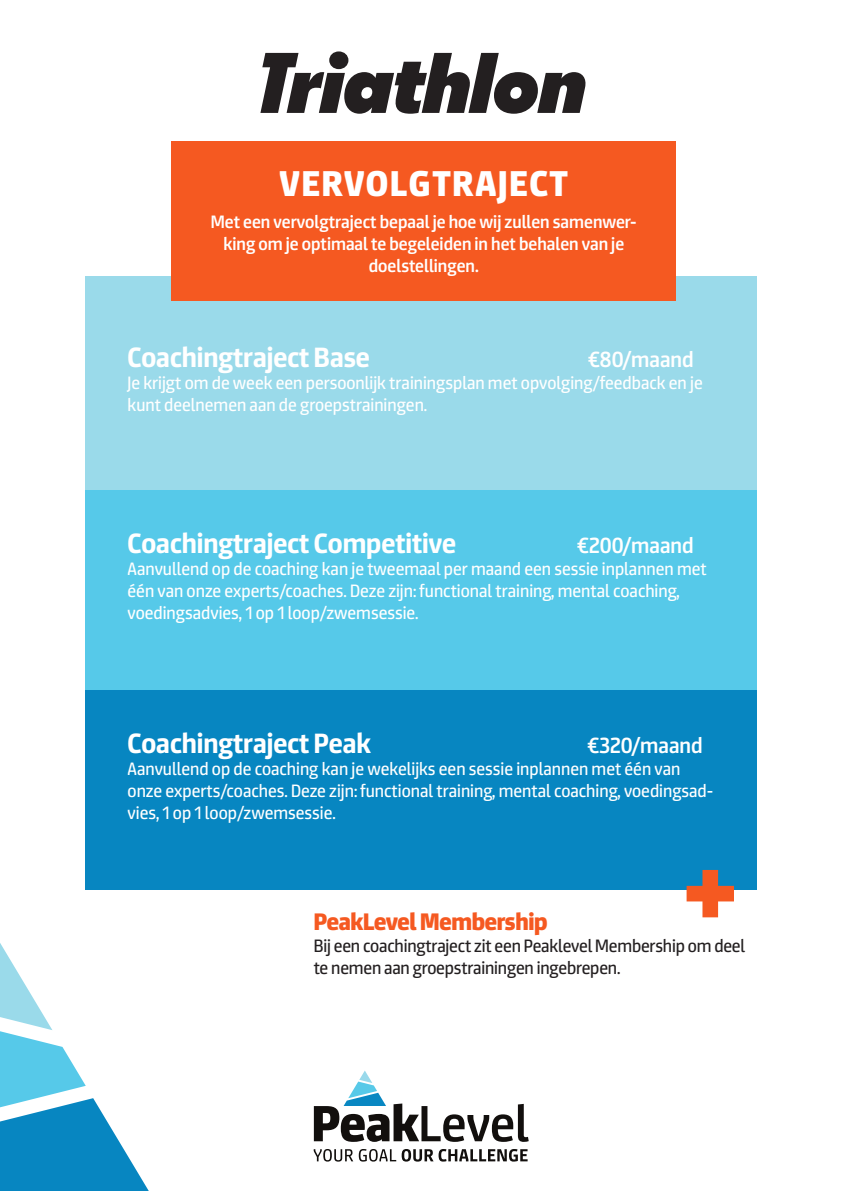
<style>
.page{position:relative;width:842px;height:1191px;background:#fff}
.page>*{position:absolute;margin:0;border:0;box-sizing:border-box;transform-origin:0 0}
.t1{font:900 100px "Expose";color:#f55921}
.t2{font:italic 900 80px "Stratos";color:#231f20}
.t3{font:900 36px "Expose";letter-spacing:.05em;color:#fff}
.tussentitel{font:700 28px "Expose";color:#fff}
.t4{font:900 24px "Expose";letter-spacing:-.01em;color:#f55921}
.tussentitel-2{font:500 22px "Expose";color:#fff}
.broodtekst{font:18px/22px "Expose";color:#fff}
.t5{font:500 18px/22px "Expose";color:#fff;text-align:center}
.broodtekst-2{font:18px/22px "Expose";letter-spacing:-.01em;color:#231f20}
</style>
<div class="page">
<div style="left:85px;top:276px;width:672px;height:214px;background:#9adaea"></div>
<div style="left:171px;top:141px;width:505px;height:159px;background:#f55921"></div>
<div style="left:85px;top:490px;width:672px;height:200px;background:#56c9e9"></div>
<div style="left:85px;top:690px;width:672px;height:200px;background:#0786c1"></div>
<svg style="left:0;top:943px;width:149px;height:248px"></svg>
<svg style="left:314px;top:1070px;width:215px;height:71px"></svg>
<svg style="left:314px;top:1149px;width:39px;height:12px"></svg>
<svg style="left:359px;top:1149px;width:37px;height:12px"></svg>
<svg style="left:402px;top:1149px;width:126px;height:12px"></svg>
<p class="t2" style="left:256px;top:19px;width:331px">Triathlon</p>
<p class="t3" style="left:280px;top:163px;width:290px">VERVOLGTRAJECT</p>
<p class="t5" style="left:211px;top:213px;width:427px">Met een vervolgtraject bepaal je hoe wij zullen samenwer&shy;king om je optimaal te begeleiden in het behalen van je doelstellingen.</p>
<p class="tussentitel" style="left:128px;top:340px;width:244px">Coachingtraject Base</p>
<p class="tussentitel-2" style="left:588px;top:347px;width:107px">€80/maand</p>
<p class="broodtekst" style="left:128px;top:374px;width:577px">Je krijgt om de week een persoonlijk trainingsplan met opvolging/feedback en je kunt deelnemen aan de groepstrainingen.</p>
<p class="tussentitel" style="left:128px;top:526px;width:330px">Coachingtraject Competitive</p>
<p class="tussentitel-2" style="left:577px;top:532px;width:118px">€200/maand</p>
<p class="broodtekst" style="left:128px;top:560px;width:581px">Aanvullend op de coaching kan je tweemaal per maand een sessie inplannen met één van onze experts/coaches. Deze zijn: functional training, mental coaching, voedingsadvies, 1 op 1 loop/zwemsessie.</p>
<p class="tussentitel" style="left:128px;top:726px;width:245px">Coachingtraject Peak</p>
<p class="tussentitel-2" style="left:588px;top:732px;width:117px">€320/maand</p>
<p class="broodtekst" style="left:128px;top:759px;width:587px">Aanvullend op de coaching kan je wekelijks een sessie inplannen met één van onze experts/coaches. Deze zijn: functional training, mental coaching, voedingsad&shy;vies, 1 op 1 loop/zwemsessie.</p>
<p class="t1" style="left:683px;top:831px;width:55px">+</p>
<p class="t4" style="left:314px;top:907px;width:235px">PeakLevel Membership</p>
<p class="broodtekst-2" style="left:314px;top:936px;width:433px">Bij een coachingtraject zit een Peaklevel Membership om deel te nemen aan groepstrainingen ingebrepen.</p>
</div>
